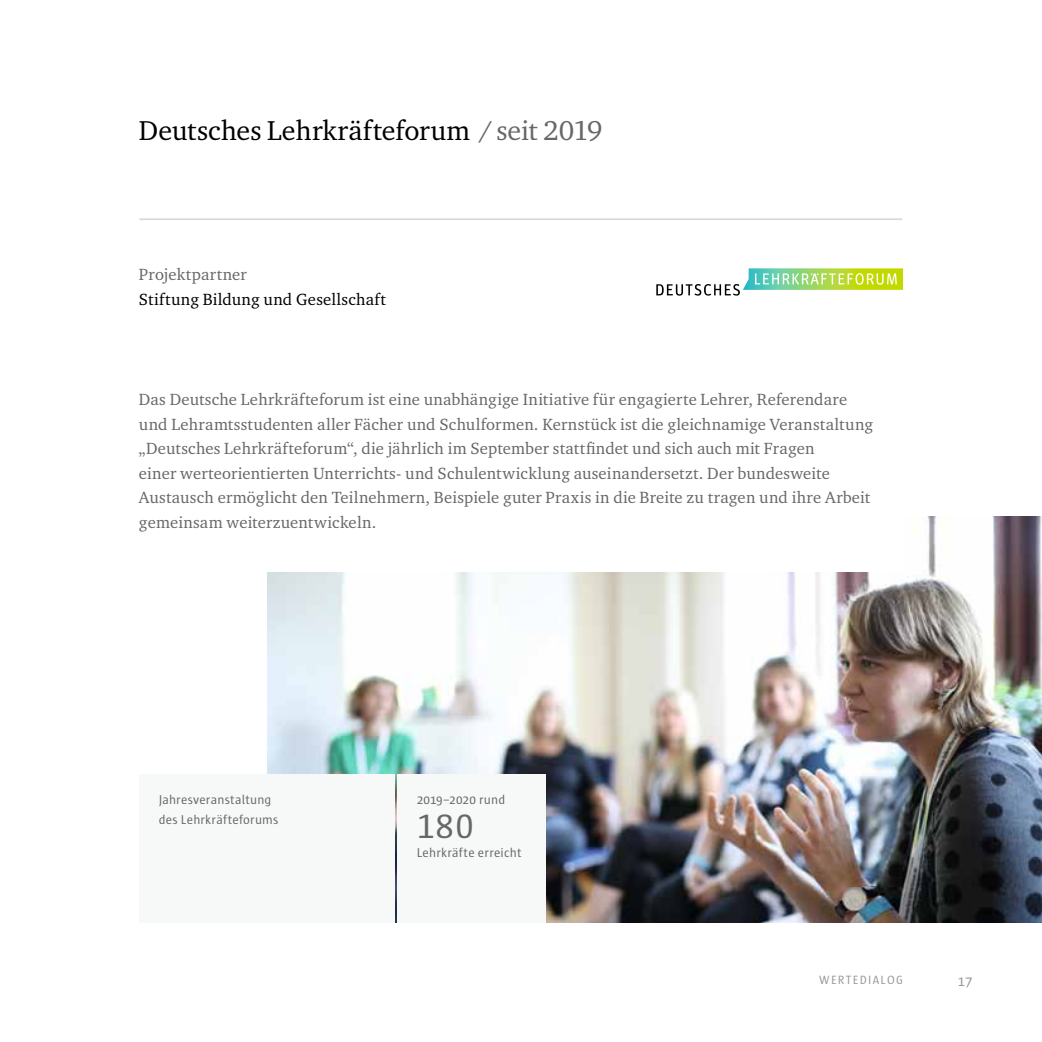
<style>
.page{position:relative;width:1042px;height:1042px;background:#fff}
.page>*{position:absolute;margin:0;border:0;box-sizing:border-box;transform-origin:0 0}
.t1{font:34.48px "Sun SC";color:#676767;scale:1.06 1}
.t2{font:28px "Charter ITC Pro";color:#000}
.t3{font:16.62px/24.5px "Charter ITC Pro";letter-spacing:.01em;color:#676767}
.t4{font:16.62px "Charter ITC Pro";letter-spacing:.02em;color:#000}
.t5{font:14.88px "Sun";color:#989898}
.t6{font:13.12px/19.2px "Sun";letter-spacing:.015em;color:#676767}
.t7{font:12.25px "Sun";letter-spacing:.11em;color:#989898}
.s1{color:#676767}
</style>
<div class="page">
<hr style="left:139px;top:218px;width:763px;height:2px;background:#d8d9d9">
<img style="left:268px;top:516px;width:774px;height:407px">
<div style="left:119px;top:373px;width:784px;height:198px;background:#fff"></div>
<div style="left:139px;top:774px;width:255px;height:149px;background:#f7f8f8"></div>
<div style="left:397px;top:774px;width:149px;height:149px;background:#f7f8f8"></div>
<svg style="left:656px;top:268px;width:247px;height:28px"></svg>
<h2 class="t2" style="left:139px;top:113px;width:465px">Deutsches Lehrkräfteforum <span class="s1">/ seit 2019</span></h2>
<p class="t3" style="left:139px;top:262px;width:110px">Projektpartner</p>
<p class="t4" style="left:139px;top:289px;width:249px">Stiftung Bildung und Gesellschaft</p>
<p class="t3" style="left:139px;top:387px;width:736px">Das Deutsche Lehrkräfteforum ist eine unabhängige Initiative für engagierte Lehrer, Referendare und Lehramtsstudenten aller Fächer und Schulformen. Kernstück ist die gleichnamige Veranstaltung „Deutsches Lehrkräfteforum“, die jährlich im September stattfindet und sich auch mit Fragen<br>einer werteorientierten Unterrichts- und Schulentwicklung auseinandersetzt. Der bundesweite Austausch ermöglicht den Teilnehmern, Beispiele guter Praxis in die Breite zu tragen und ihre Arbeit gemeinsam weiterzuentwickeln.</p>
<p class="t6" style="left:159px;top:790px;width:121px">Jahresveranstaltung des Lehrkräfteforums</p>
<p class="t6" style="left:417px;top:790px;width:90px">2019–2020 rund</p>
<h1 class="t1" style="left:417px;top:808px;width:55px">180</h1>
<p class="t6" style="left:417px;top:843px;width:106px">Lehrkräfte erreicht</p>
<p class="t7" style="left:819px;top:974px;width:85px">WERTEDIALOG</p>
<p class="t5" style="left:958px;top:972px;width:16px">17</p>
</div>
